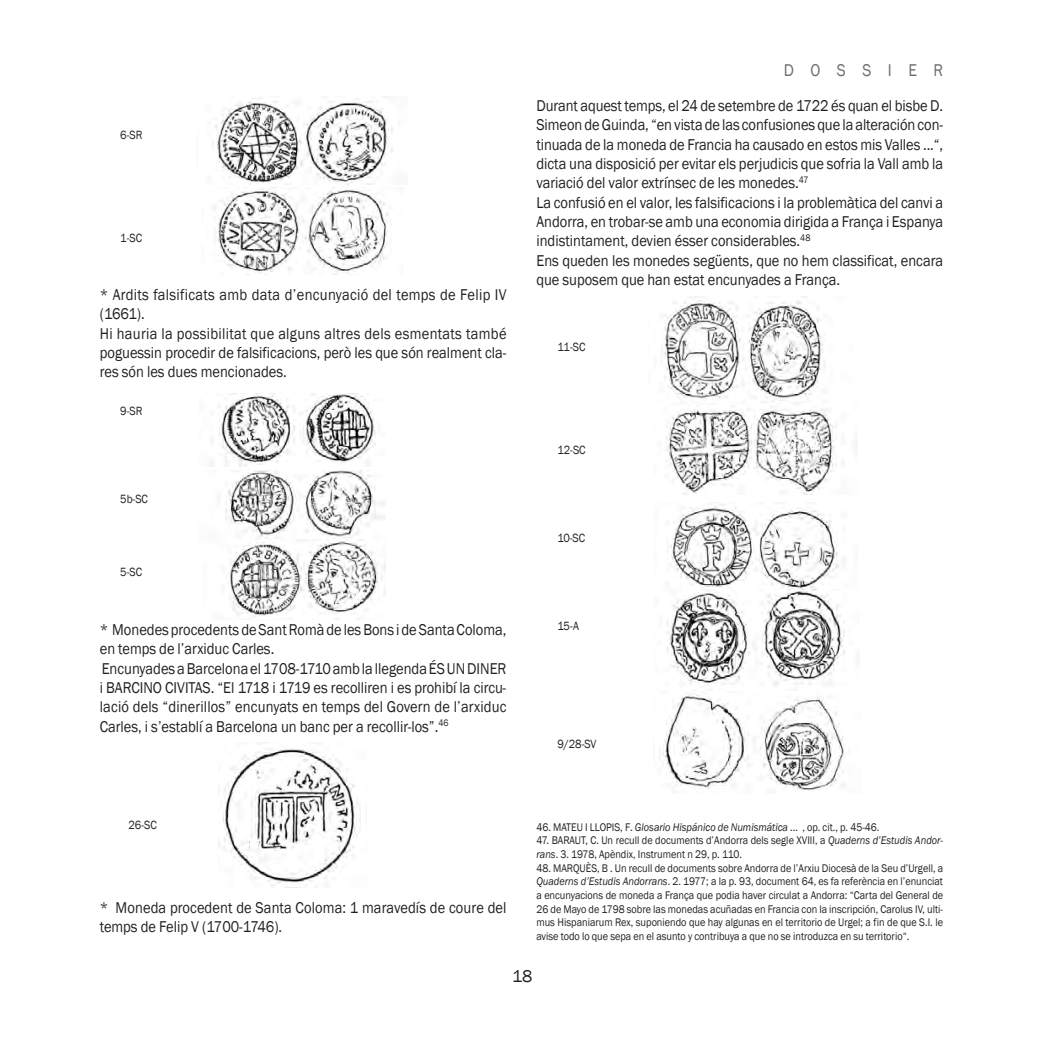
<style>
.page{position:relative;width:1043px;height:1043px;background:#fff}
.page>*{position:absolute;margin:0;border:0;box-sizing:border-box;transform-origin:0 0}
.t1{font:17.5px "Franklin Gothic";letter-spacing:1.05em;color:#6c6d70;scale:.9 1}
.t2{font:17.5px "Franklin Gothic";color:#231f20}
.t3{font:16.1px/19.2px "Franklin Gothic";color:#231f20;scale:.9 1}
.t4{font:12.25px "Franklin Gothic";color:#231f20;scale:.9 1}
.t5{font:11.38px/13.7px "Franklin Gothic";color:#231f20;scale:.9 1}
.s1{font-style:italic}
</style>
<div class="page">
<img style="left:212px;top:96px;width:181px;height:89px">
<img style="left:213px;top:187px;width:178px;height:88px">
<img style="left:212px;top:393px;width:164px;height:73px">
<img style="left:225px;top:470px;width:160px;height:69px">
<img style="left:228px;top:539px;width:157px;height:81px">
<img style="left:219px;top:748px;width:142px;height:139px">
<img style="left:661px;top:296px;width:164px;height:107px">
<img style="left:666px;top:406px;width:177px;height:88px">
<img style="left:670px;top:502px;width:175px;height:88px">
<img style="left:667px;top:590px;width:178px;height:100px">
<img style="left:659px;top:693px;width:187px;height:98px">
<p class="t4" style="left:120px;top:128px;width:26px">6-SR</p>
<p class="t4" style="left:120px;top:231px;width:26px">1-SC</p>
<p class="t3" style="left:100px;top:285px;width:454px">* Ardits falsificats amb data d’encunyació del temps de Felip iV (1661).<br>Hi hauria la possibilitat que alguns altres dels esmentats també poguessin procedir de falsificacions, però les que són realment cla&shy;res són les dues mencionades.</p>
<p class="t4" style="left:120px;top:403px;width:26px">9-SR</p>
<p class="t4" style="left:120px;top:492px;width:32px">5b-SC</p>
<p class="t4" style="left:120px;top:565px;width:26px">5-SC</p>
<p class="t3" style="left:100px;top:620px;width:453px">* Monedes procedents de Sant Romà de les Bons i de Santa Coloma, en temps de l’arxiduc Carles.<br>Encunyades a Barcelona el 1708-1710 amb la llegenda ÉS UN DiNER i BARCiNO CiViTAS. “El 1718 i 1719 es recolliren i es prohibí la circu&shy;lació dels “dinerillos” encunyats en temps del Govern de l’arxiduc Carles, i s’establí a Barcelona un banc per a recollir-los”.<sup>46</sup></p>
<p class="t4" style="left:129px;top:818px;width:33px">26-SC</p>
<p class="t3" style="left:100px;top:897px;width:453px">* Moneda procedent de Santa Coloma: 1 maravedís de coure del temps de Felip V (1700-1746).</p>
<p class="t1" style="left:784px;top:60px;width:179px">DOSSiER</p>
<p class="t3" style="left:536px;top:96px;width:454px">Durant aquest temps, el 24 de setembre de 1722 és quan el bisbe D.<br>Simeon de Guinda, “en vista de las confusiones que la alteración con&shy;tinuada de la moneda de Francia ha causado en estos mis Valles ...“, dicta una disposició per evitar els perjudicis que sofria la Vall amb la variació del valor extrínsec de les monedes.<sup>47<br></sup>La confusió en el valor, les falsificacions i la problemàtica del canvi a Andorra, en trobar-se amb una economia dirigida a França i Espanya indistintament, devien ésser considerables.<sup>48<br></sup>Ens queden les monedes següents, que no hem classificat, encara que suposem que han estat encunyades a França.</p>
<p class="t4" style="left:557px;top:339px;width:33px">11-SC</p>
<p class="t4" style="left:557px;top:442px;width:33px">12-SC</p>
<p class="t4" style="left:557px;top:530px;width:33px">10-SC</p>
<p class="t4" style="left:557px;top:619px;width:26px">15-A</p>
<p class="t4" style="left:557px;top:736px;width:45px">9/28-SV</p>
<p class="t5" style="left:536px;top:820px;width:383px">46. MATEU i LLOPiS, F. <span class="s1">Glosario Hispánico de Numismática</span> ... , op. cit., p. 45-46.</p>
<p class="t5" style="left:536px;top:834px;width:453px">47. BARAUT, C. Un recull de documents d’Andorra dels segle xViii, a <span class="s1">Quaderns d’Estudis Andor - rans</span>. 3. 1978, Apèndix, instrument n 29, p. 110.</p>
<p class="t5" style="left:536px;top:861px;width:453px;text-align:justify">48. MARQUèS, B . Un recull de documents sobre Andorra de l’Arxiu Diocesà de la Seu d’Urgell, a <span class="s1">Quaderns d’Estudis Andorrans</span>. 2. 1977; a la p. 93, document 64, es fa referència en l’enunciat a encunyacions de moneda a França que podia haver circulat a Andorra: “Carta del General de 26 de Mayo de 1798 sobre las monedas acuñadas en Francia con la inscripción, Carolus iV, ulti&shy;mus Hispaniarum Rex, suponiendo que hay algunas en el territorio de Urgel; a fin de que S.i. le avise todo lo que sepa en el asunto y contribuya a que no se introduzca en su territorio“.</p>
<p class="t2" style="left:512px;top:966px;width:22px">18</p>
</div>
